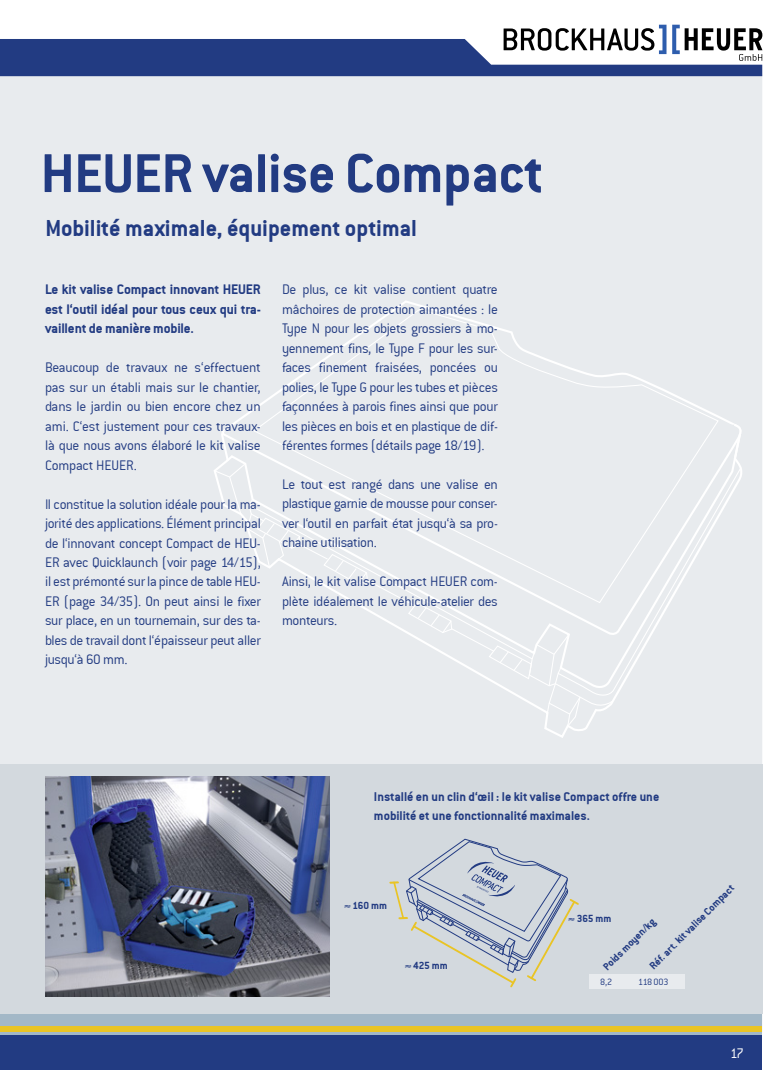
<style>
.page{position:relative;width:780px;height:1088px;background:#fff}
.page>*{position:absolute;margin:0;border:0;box-sizing:border-box;transform-origin:0 0}
.t1{font:60px "Conduit ITCTT Bold";letter-spacing:-.01em;color:#223b82}
.t2{font:25px "Conduit ITCTT Bold";color:#223b82}
.t3{font:15px/19.5px "Conduit ITCTT Light";letter-spacing:-.02em;color:#223b82;text-align:justify}
.t4{font:15px/19.5px "Conduit ITCTT Bold";letter-spacing:-.01em;color:#223b82;text-align:justify}
.t5{font:15px "Conduit ITCTT Light";color:#fff}
.t6{font:13.75px/19.5px "Conduit ITCTT Bold";color:#223b82}
.t7{font:11.25px "Conduit ITCTT Bold";color:#223b82}
.t8{font:10px "Conduit ITCTT Light";letter-spacing:-.045em;color:#223b82}
</style>
<div class="page">
<div style="left:0;top:75px;width:762px;height:957px;background:#e8ebee"></div>
<div style="left:0;top:1013px;width:762px;height:23px;background:#a3b8c7"></div>
<div style="left:0;top:1026px;width:762px;height:5px;background:#e9c425"></div>
<svg style="left:0;top:25px;width:762px;height:51px"></svg>
<div style="left:0;top:1035px;width:762px;height:35px;background:#223b82"></div>
<div style="left:0;top:764px;width:762px;height:249px;background:#d3d9de"></div>
<img style="left:45px;top:776px;width:285px;height:221px">
<div style="left:589px;top:974px;width:96px;height:15px;background:#e8ebee"></div>
<svg style="left:390px;top:839px;width:189px;height:149px"></svg>
<svg style="left:252px;top:308px;width:467px;height:159px"></svg>
<svg style="left:614px;top:467px;width:127px;height:230px"></svg>
<svg style="left:214px;top:462px;width:400px;height:266px"></svg>
<h1 class="t1" style="left:41px;top:138px;width:504px">HEUER valise Compact</h1>
<h2 class="t2" style="left:45px;top:214px;width:373px">Mobilité maximale, équipement optimal</h2>
<p class="t4" style="left:45px;top:279px;width:217px">Le kit valise Compact innovant HEUER est l‘outil idéal pour tous ceux qui tra&shy;vaillent de manière mobile.</p>
<p class="t3" style="left:45px;top:358px;width:217px">Beaucoup de travaux ne s‘effectuent pas sur un établi mais sur le chantier, dans le jardin ou bien encore chez un ami. C‘est justement pour ces travaux&shy;là que nous avons élaboré le kit valise Compact HEUER.</p>
<p class="t3" style="left:45px;top:494px;width:217px">Il constitue la solution idéale pour la ma&shy;jorité des applications. Élément principal de l‘innovant concept Compact de HEU-ER avec Quicklaunch (voir page 14/15), il est prémonté sur la pince de table HEU-ER (page 34/35). On peut ainsi le fixer sur place, en un tournemain, sur des ta&shy;bles de travail dont l‘épaisseur peut aller jusqu‘à 60 mm.</p>
<p class="t3" style="left:282px;top:280px;width:217px">De plus, ce kit valise contient quatre mâchoires de protection aimantées : le Type N pour les objets grossiers à mo&shy;yennement fins, le Type F pour les sur&shy;faces finement fraisées, poncées ou polies, le Type G pour les tubes et pièces façonnées à parois fines ainsi que pour les pièces en bois et en plastique de dif&shy;férentes formes (détails page 18/19).</p>
<p class="t3" style="left:282px;top:474px;width:217px">Le tout est rangé dans une valise en plastique garnie de mousse pour conser&shy;ver l‘outil en parfait état jusqu‘à sa pro&shy;chaine utilisation.</p>
<p class="t3" style="left:282px;top:572px;width:217px">Ainsi, le kit valise Compact HEUER com&shy;plète idéalement le véhicule-atelier des monteurs.</p>
<p class="t6" style="left:374px;top:786px;width:287px">Installé en un clin d‘œil : le kit valise Compact offre une mobilité et une fonctionnalité maximales.</p>
<p class="t7" style="left:344px;top:899px;width:44px">≈ 160 mm</p>
<p class="t7" style="left:405px;top:958px;width:44px">≈ 425 mm</p>
<p class="t7" style="left:646px;top:963px;width:116px;rotate:-45deg">Réf. art. kit valise Compact</p>
<p class="t7" style="left:568px;top:911px;width:44px">≈ 365 mm</p>
<p class="t7" style="left:600px;top:963px;width:70px;rotate:-45deg">Poids moyen/kg</p>
<p class="t8" style="left:600px;top:976px;width:14px">8,2</p>
<p class="t8" style="left:638px;top:976px;width:32px">118 003</p>
<p class="t5" style="left:730px;top:1045px;width:15px">17</p>
</div>
